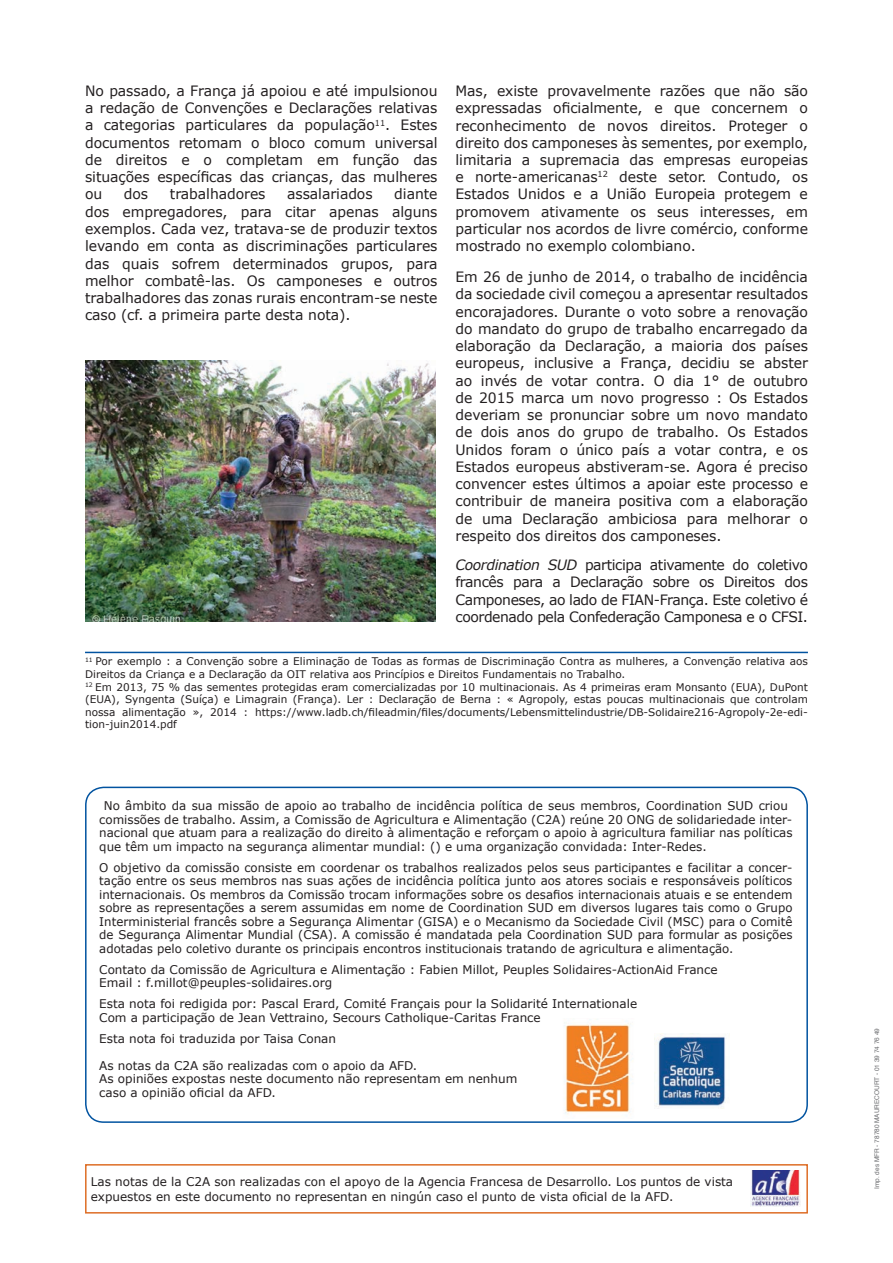
<style>
.page{position:relative;width:893px;height:1263px;background:#fff}
.page>*{position:absolute;margin:0;border:0;box-sizing:border-box;transform-origin:0 0}
.t1{font:14.25px/17.2px "Verdana";letter-spacing:-.005em;color:#231f20;text-align:justify}
.t2{font:12px/13.5px "Verdana";color:#231f20}
.t3{font:10.5px/12.6px "Verdana";color:#231f20}
.t4{font:6.45px "Helvetica";color:#6c6d70}
.s1{font-style:italic}
</style>
<div class="page">
<div style="left:85px;top:1164px;width:723px;height:49px;border:2px solid #de6e26"></div>
<img style="left:750px;top:1170px;width:51px;height:36px">
<div style="left:85px;top:787px;width:723px;height:336px;border:2px solid #0153a0;border-radius:18px"></div>
<hr style="left:85px;top:652px;width:723px;height:1px;background:#0153a0">
<img style="left:564px;top:1022px;width:69px;height:92px">
<img style="left:655px;top:1033px;width:71px;height:74px">
<img style="left:85px;top:360px;width:351px;height:262px">
<p class="t1" style="left:85px;top:82px;width:354px">No passado, a França já apoiou e até impulsionou a redação de Convenções e Declarações relativas a categorias particulares da população<sup>11</sup>. Estes documentos retomam o bloco comum universal de direitos e o completam em função das situações específicas das crianças, das mulheres ou</p>
<p class="t1" style="left:85px;top:186px;width:354px;text-indent:309px">diante dos empregadores, para citar apenas alguns exemplos. Cada vez, tratava-se de produzir textos levando em conta as discriminações particulares das quais sofrem determinados grupos, para melhor combatê-las. Os camponeses e outros trabalhadores das zonas rurais encontram-se neste caso (cf. a primeira parte desta nota).</p>
<p class="t1" style="left:124px;top:186px;width:26px">dos</p>
<p class="t1" style="left:170px;top:186px;width:97px">trabalhadores</p>
<p class="t1" style="left:287px;top:186px;width:87px">assalariados</p>
<p class="t1" style="left:455px;top:82px;width:354px">Mas, existe provavelmente razões que não são expressadas oficialmente, e que concernem o reconhecimento de novos direitos. Proteger o direito dos camponeses às sementes, por exemplo, limitaria a supremacia das empresas europeias e norte-americanas<sup>12</sup> deste setor. Contudo, os Estados Unidos e a União Europeia protegem e promovem ativamente os seus interesses, em particular nos acordos de livre comércio, conforme mostrado no exemplo colombiano.</p>
<p class="t1" style="left:455px;top:268px;width:354px">Em 26 de junho de 2014, o trabalho de incidência da sociedade civil começou a apresentar resultados encorajadores. Durante o voto sobre a renovação do mandato do grupo de trabalho encarregado da elaboração da Declaração, a maioria dos países europeus, inclusive a França, decidiu se abster ao invés de votar contra. O dia 1° de outubro de 2015 marca um novo progresso : Os Estados deveriam se pronunciar sobre um novo mandato de dois anos do grupo de trabalho. Os Estados Unidos foram o único país a votar contra, e os Estados europeus abstiveram-se. Agora é preciso convencer estes últimos a apoiar este processo e contribuir de maneira positiva com a elaboração de uma Declaração ambiciosa para melhorar o respeito dos direitos dos camponeses.</p>
<p class="t1" style="left:455px;top:556px;width:354px"><span class="s1">Coordination SUD</span> participa ativamente do coletivo francês para a Declaração sobre os Direitos dos Camponeses, ao lado de FIAN-França. Este coletivo é coordenado pela Confederação Camponesa e o CFSI.</p>
<p class="t3" style="left:85px;top:655px;width:724px"><sup>11</sup> Por exemplo : a Convenção sobre a Eliminação de Todas as formas de Discriminação Contra as mulheres, a Convenção relativa aos Direitos da Criança e a Declaração da OIT relativa aos Princípios e Direitos Fundamentais no Trabalho.<br><sup>12</sup> Em 2013, 75 % das sementes protegidas eram comercializadas por 10 multinacionais. As 4 primeiras eram Monsanto (EUA), DuPont (EUA), Syngenta (Suíça) e Limagrain (França). Ler : Declaração de Berna : « Agropoly, estas poucas multinacionais que controlam nossa alimentação », 2014 : https://www.ladb.ch/fileadmin/files/documents/Lebensmittelindustrie/DB-Solidaire216-Agropoly-2e-edi&shy;tion-juin2014.pdf</p>
<p class="t2" style="left:99px;top:799px;width:695px;text-indent:5px">No âmbito da sua missão de apoio ao trabalho de incidência política de seus membros, Coordination SUD criou comissões de trabalho. Assim, a Comissão de Agricultura e Alimentação (C2A) reúne 20 ONG de solidariedade inter&shy;nacional que atuam para a realização do direito à alimentação e reforçam o apoio à agricultura familiar nas políticas que têm um impacto na segurança alimentar mundial: () e uma organização convidada: Inter-Redes.</p>
<p class="t2" style="left:99px;top:861px;width:695px;text-align:justify">O objetivo da comissão consiste em coordenar os trabalhos realizados pelos seus participantes e facilitar a concer&shy;tação entre os seus membros nas suas ações de incidência política junto aos atores sociais e responsáveis políticos internacionais. Os membros da Comissão trocam informações sobre os desafios internacionais atuais e se entendem sobre as representações a serem assumidas em nome de Coordination SUD em diversos lugares tais como o Grupo Interministerial francês sobre a Segurança Alimentar (GISA) e o Mecanismo da Sociedade Civil (MSC) para o Comitê de Segurança Alimentar Mundial (CSA). A comissão é mandatada pela Coordination SUD para formular as posições adotadas pelo coletivo durante os principais encontros institucionais tratando de agricultura e alimentação.</p>
<p class="t2" style="left:99px;top:963px;width:620px">Contato da Comissão de Agricultura e Alimentação : Fabien Millot, Peuples Solidaires-ActionAid France<br>Email : f.millot@peuples-solidaires.org</p>
<p class="t2" style="left:99px;top:997px;width:539px">Esta nota foi redigida por: Pascal Erard, Comité Français pour la Solidarité Internationale<br>Com a participação de Jean Vettraino, Secours Catholique-Caritas France</p>
<p class="t2" style="left:99px;top:1032px;width:238px">Esta nota foi traduzida por Taisa Conan</p>
<p class="t2" style="left:99px;top:1059px;width:420px">As notas da C2A são realizadas com o apoio da AFD.<br>As opiniões expostas neste documento não representam em nenhum caso a opinião oficial da AFD.</p>
<p class="t2" style="left:91px;top:1175px;width:644px;line-height:14.4px">Las notas de la C2A son realizadas con el apoyo de la Agencia Francesa de Desarrollo. Los puntos de vista expuestos en este documento no representan en ningún caso el punto de vista oficial de la AFD.</p>
<p class="t4" style="left:871px;top:1189px;width:162px;rotate:-90deg">Imp. des MFR - 78780 MAURECOURT - 01 39 74 76 49</p>
</div>
